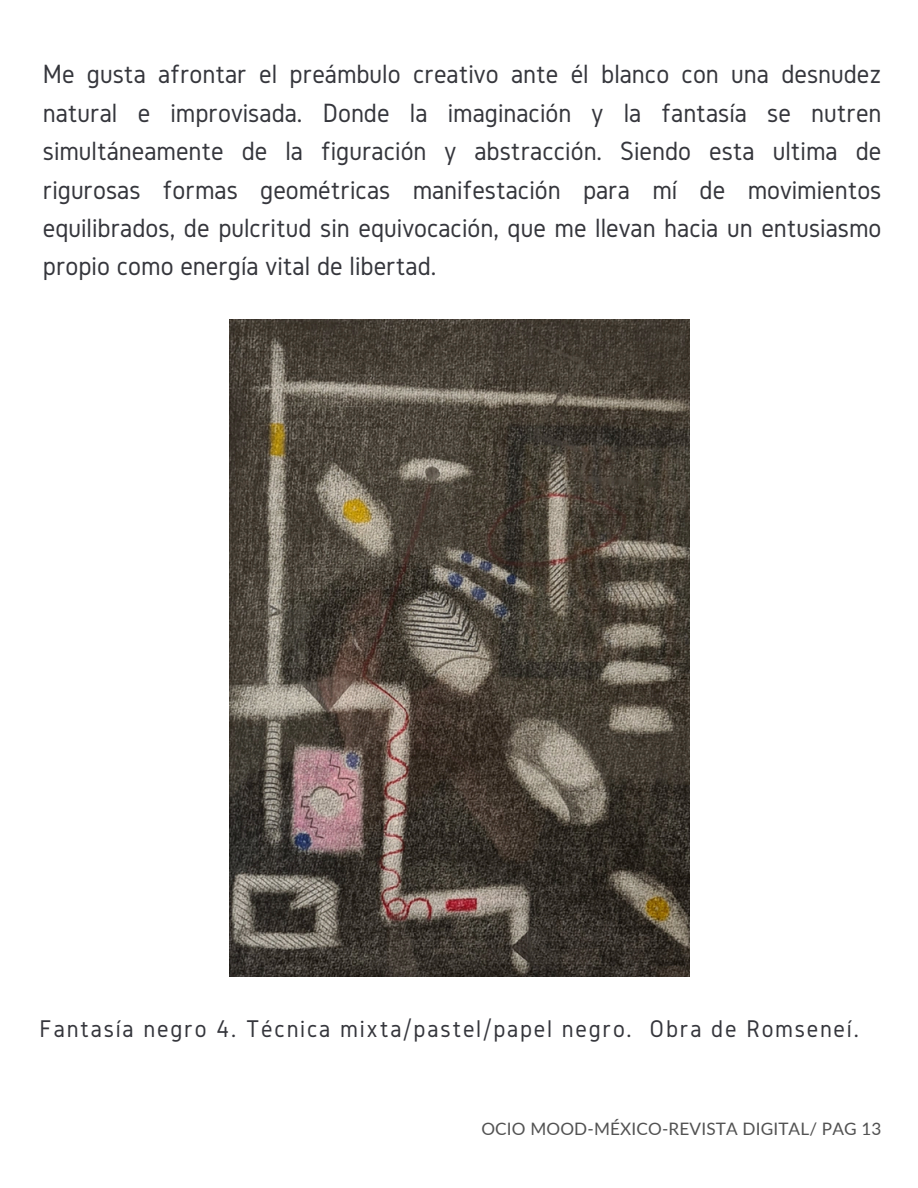
<style>
.page{position:relative;width:918px;height:1188px;background:#fff}
.page>*{position:absolute;margin:0;border:0;box-sizing:border-box;transform-origin:0 0}
.t1{font:27.45px/38.4px "Gidole";color:#35363c;text-align:justify}
.t2{font:25.05px "Gidole";letter-spacing:.07em;color:#35363c}
.t3{font:17.1px "Lato";letter-spacing:.01em;color:#525252}
</style>
<div class="page">
<img style="left:229px;top:320px;width:460px;height:657px">
<p class="t1" style="left:43px;top:55px;width:840px">Me gusta afrontar el preámbulo creativo ante él blanco con una desnudez natural e improvisada. Donde la imaginación y la fantasía se nutren simultáneamente de la figuración y abstracción. Siendo esta ultima de rigurosas formas geométricas manifestación para mí de movimientos equilibrados, de pulcritud sin equivocación, que me llevan hacia un entusiasmo propio como energía vital de libertad.</p>
<p class="t2" style="left:40px;top:1015px;width:821px">Fantasía negro 4. Técnica mixta/pastel/papel negro. Obra de Romseneí.</p>
<h1 class="t3" style="left:481px;top:1118px;width:402px">OCIO MOOD-MÉXICO-REVISTA DIGITAL/ PAG 13</h1>
</div>
